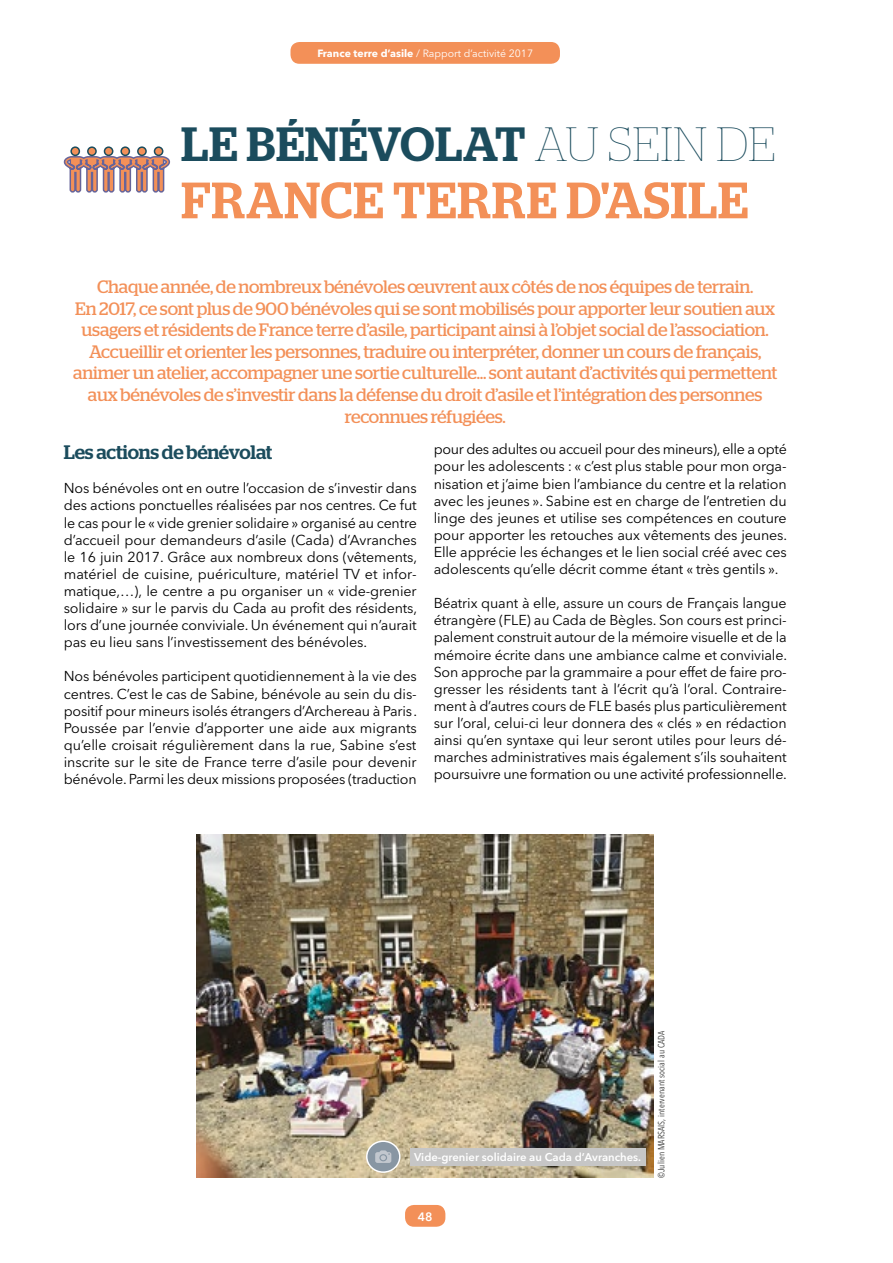
<style>
.page{position:relative;width:893px;height:1263px;background:#fff}
.page>*{position:absolute;margin:0;border:0;box-sizing:border-box;transform-origin:0 0}
.t1{font:500 51px "Stag";letter-spacing:.02em;color:#f39058}
.t2{font:500 48px "Stag";letter-spacing:.01em;color:#1b4c5d}
.Texte_courant_JM{font:500 19.5px "Stag";letter-spacing:-.015em;color:#1b4c5d}
.Texte_courant_JM-2{font:18px/21.6px "Stag";letter-spacing:-.01em;color:#f39058;text-align:center}
.Texte_courant_JM-3{font:14.25px/17.1px "Avenir Next LT Pro";letter-spacing:-.015em;color:#000;text-align:justify}
.t3{font:600 12.15px "Avenir Next LT Pro";color:#fff}
.t4{font:600 11.25px "Avenir Next LT Pro";color:#fff}
.t5{font:10.5px "Avenir Next LT Pro";color:#fff}
.t6{font:condensed 9px "Avenir Next LT Pro";letter-spacing:.01em;color:#3c3c3b}
.s1{font-weight:700}
.s2{font-weight:100}
</style>
<div class="page">
<div style="left:405px;top:1205px;width:40px;height:22px;background:#f39058;border-radius:9px"></div>
<div style="left:104px;top:147px;width:9px;height:8px;background:#f39058;border-radius:50%"></div>
<div style="left:104px;top:146px;width:9px;height:10px;border:2px solid #1b4c5d;border-radius:50%"></div>
<svg style="left:63px;top:155px;width:107px;height:38px"></svg>
<div style="left:88px;top:147px;width:8px;height:8px;background:#f39058;border-radius:50%"></div>
<div style="left:87px;top:146px;width:10px;height:10px;border:2px solid #1b4c5d;border-radius:50%"></div>
<div style="left:71px;top:147px;width:8px;height:8px;background:#f39058;border-radius:50%"></div>
<div style="left:70px;top:146px;width:10px;height:10px;border:2px solid #1b4c5d;border-radius:50%"></div>
<div style="left:121px;top:147px;width:8px;height:8px;background:#f39058;border-radius:50%"></div>
<div style="left:120px;top:146px;width:10px;height:10px;border:2px solid #1b4c5d;border-radius:50%"></div>
<div style="left:138px;top:147px;width:8px;height:8px;background:#f39058;border-radius:50%"></div>
<div style="left:137px;top:146px;width:10px;height:10px;border:2px solid #1b4c5d;border-radius:50%"></div>
<div style="left:155px;top:147px;width:8px;height:8px;background:#f39058;border-radius:50%"></div>
<div style="left:154px;top:146px;width:9px;height:10px;border:2px solid #1b4c5d;border-radius:50%"></div>
<div style="left:290px;top:42px;width:270px;height:22px;background:#f39058;border-radius:9px"></div>
<img style="left:197px;top:835px;width:457px;height:343px">
<div style="left:367px;top:1141px;width:33px;height:31px;background:#8896a3;border-radius:50%"></div>
<div style="left:366px;top:1140px;width:34px;height:33px;border:2px solid #fff;border-radius:50%"></div>
<svg style="left:375px;top:1150px;width:16px;height:13px"></svg>
<div style="left:410px;top:1148px;width:235px;height:17px;background:#c6c6c6"></div>
<p class="t5" style="left:317px;top:47px;width:217px"><span class="s1">France terre d’asile</span> / Rapport d’activité 2017</p>
<p class="t2" style="left:181px;top:116px;width:596px">LE BÉNÉVOLAT <span class="s2">AU SEIN DE</span></p>
<p class="t1" style="left:181px;top:170px;width:568px">FRANCE TERRE D'ASILE</p>
<p class="Texte_courant_JM-2" style="left:97px;top:276px;width:658px">Chaque année, de nombreux bénévoles œuvrent aux côtés de nos équipes de terrain.</p>
<p class="Texte_courant_JM-2" style="left:75px;top:297px;width:701px">En 2017, ce sont plus de 900 bénévoles qui se sont mobilisés pour apporter leur soutien aux usagers et résidents de France terre d’asile, participant ainsi à l’objet social de l’association.</p>
<p class="Texte_courant_JM-2" style="left:89px;top:340px;width:674px">Accueillir et orienter les personnes, traduire ou interpréter, donner un cours de français,</p>
<p class="Texte_courant_JM-2" style="left:73px;top:362px;width:706px">animer un atelier, accompagner une sortie culturelle… sont autant d’activités qui permettent aux bénévoles de s’investir dans la défense du droit d’asile et l’intégration des personnes</p>
<p class="Texte_courant_JM-2" style="left:345px;top:405px;width:163px">reconnues réfugiées.</p>
<p class="Texte_courant_JM" style="left:64px;top:441px;width:210px">Les actions de bénévolat</p>
<p class="Texte_courant_JM-3" style="left:64px;top:480px;width:355px">Nos bénévoles ont en outre l’occasion de s’investir dans des actions ponctuelles réalisées par nos centres. Ce fut le cas pour le « vide grenier solidaire » organisé au centre d’accueil pour demandeurs d’asile (Cada) d’Avranches le 16 juin 2017. Grâce aux nombreux dons (vêtements, matériel de cuisine, puériculture, matériel TV et infor&shy;matique,…), le centre a pu organiser un « vide-grenier solidaire » sur le parvis du Cada au profit des résidents, lors d’une journée conviviale. Un événement qui n’aurait pas eu lieu sans l’investissement des bénévoles.</p>
<p class="Texte_courant_JM-3" style="left:64px;top:668px;width:355px">Nos bénévoles participent quotidiennement à la vie des centres. C’est le cas de Sabine, bénévole au sein du dis&shy;positif pour mineurs isolés étrangers d’Archereau à Paris.<br>Poussée par l’envie d’apporter une aide aux migrants qu’elle croisait régulièrement dans la rue, Sabine s’est inscrite sur le site de France terre d’asile pour devenir bénévole. Parmi les deux missions proposées (traduction</p>
<p class="Texte_courant_JM-3" style="left:434px;top:441px;width:355px">pour des adultes ou accueil pour des mineurs), elle a opté pour les adolescents : « c’est plus stable pour mon orga&shy;nisation et j’aime bien l’ambiance du centre et la relation avec les jeunes ». Sabine est en charge de l’entretien du linge des jeunes et utilise ses compétences en couture pour apporter les retouches aux vêtements des jeunes.<br>Elle apprécie les échanges et le lien social créé avec ces adolescents qu’elle décrit comme étant « très gentils ».</p>
<p class="Texte_courant_JM-3" style="left:434px;top:595px;width:355px">Béatrix quant à elle, assure un cours de Français langue étrangère (FLE) au Cada de Bègles. Son cours est princi&shy;palement construit autour de la mémoire visuelle et de la mémoire écrite dans une ambiance calme et conviviale.<br>Son approche par la grammaire a pour effet de faire pro&shy;gresser les résidents tant à l’écrit qu’à l’oral. Contraire&shy;ment à d’autres cours de FLE basés plus particulièrement sur l’oral, celui-ci leur donnera des « clés » en rédaction ainsi qu’en syntaxe qui leur seront utiles pour leurs dé&shy;marches administratives mais également s’ils souhaitent poursuivre une formation ou une activité professionnelle.</p>
<p class="t4" style="left:414px;top:1150px;width:229px">Vide-grenier solidaire au Cada d’Avranches.</p>
<p class="t3" style="left:418px;top:1210px;width:16px">48</p>
<p class="t6" style="left:656px;top:1178px;width:149px;rotate:-90deg">©Julien MARSAIS, intervenant social au CADA</p>
</div>
